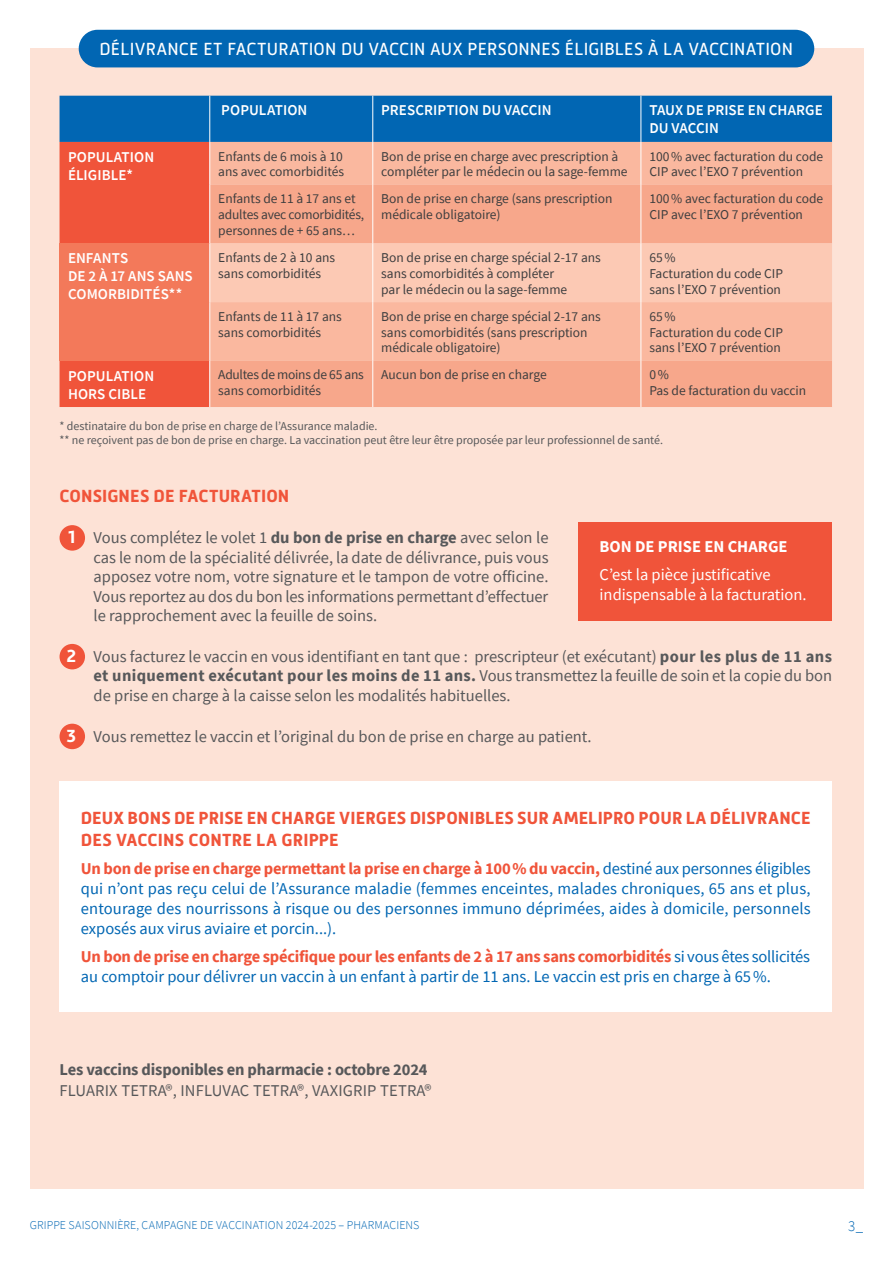
<style>
.page{position:relative;width:893px;height:1263px;background:#fff}
.page>*{position:absolute;margin:0;border:0;box-sizing:border-box;transform-origin:0 0}
.t1{font:700 18px/21.6px "Mic 32 New";letter-spacing:.005em;color:#f0543a}
.t2{font:18px "Mic 32 New";letter-spacing:.01em;color:#fff}
.t3{font:16.5px/19.5px "Source Sans Pro";color:#57585a;text-align:justify}
.t4{font:16.5px/19.8px "Source Sans Pro";color:#0166b3;text-align:justify}
.t5{font:16.5px/19.5px "Source Sans Pro";color:#fff}
.t6{font:700 16.5px "Source Sans Pro";letter-spacing:-.01em;color:#57585a}
.t7{font:700 16.5px "Source Sans Pro";color:#fff}
.t8{font:600 15px/18px "Source Sans Pro";letter-spacing:.005em;color:#fff}
.t9{font:300 15px "Source Sans Pro";color:#0166b3}
.t10{font:13.5px/15.8px "Source Sans Pro";color:#3e3e3f}
.t11{font:13.5px/15.8px "Source Sans Pro";letter-spacing:-.02em;color:#3e3e3f}
.t12{font:12px/13.5px "Source Sans Pro";color:#57585a}
.t13{font:300 12px "Source Sans Pro";letter-spacing:.005em;color:#0166b3}
.s1{font-family:"Mic 32 New";font-weight:700;font-size:18px;color:#fff}
.s2{font-weight:700}
.s3{font-weight:700;color:#f0543a}
</style>
<div class="page">
<div style="left:30px;top:49px;width:833px;height:1140px;background:#fde2d6"></div>
<div style="left:79px;top:30px;width:735px;height:37px;background:#0166b3;border-radius:19px"></div>
<svg style="left:60px;top:96px;width:772px;height:311px"></svg>
<hr style="left:372px;top:185px;width:1px;height:58px;background:#fff">
<hr style="left:640px;top:185px;width:1px;height:58px;background:#fff">
<hr style="left:209px;top:243px;width:1px;height:59px;background:#fff">
<hr style="left:372px;top:243px;width:1px;height:59px;background:#fff">
<hr style="left:640px;top:243px;width:1px;height:59px;background:#fff">
<hr style="left:209px;top:302px;width:1px;height:59px;background:#fff">
<hr style="left:372px;top:302px;width:1px;height:59px;background:#fff">
<hr style="left:640px;top:302px;width:1px;height:59px;background:#fff">
<hr style="left:209px;top:361px;width:1px;height:46px;background:#fff">
<hr style="left:372px;top:361px;width:1px;height:46px;background:#fff">
<hr style="left:640px;top:361px;width:1px;height:46px;background:#fff">
<hr style="left:209px;top:96px;width:1px;height:46px;background:#fff">
<hr style="left:372px;top:96px;width:1px;height:46px;background:#fff">
<hr style="left:640px;top:96px;width:1px;height:46px;background:#fff">
<hr style="left:209px;top:185px;width:1px;height:58px;background:#fff">
<hr style="left:209px;top:142px;width:1px;height:43px;background:#fff">
<hr style="left:372px;top:142px;width:1px;height:43px;background:#fff">
<hr style="left:640px;top:142px;width:1px;height:43px;background:#fff">
<div style="left:60px;top:525px;width:25px;height:26px;background:#f0543a;border-radius:50%"></div>
<div style="left:60px;top:644px;width:25px;height:25px;background:#f0543a;border-radius:50%"></div>
<div style="left:60px;top:724px;width:25px;height:25px;background:#f0543a;border-radius:50%"></div>
<div style="left:60px;top:781px;width:772px;height:230px;background:#fff"></div>
<div style="left:578px;top:523px;width:254px;height:98px;background:#f0543a"></div>
<h1 class="t2" style="left:99px;top:38px;width:695px">DÉLIVRANCE ET FACTURATION DU VACCIN AUX PERSONNES ÉLIGIBLES À LA VACCINATION</h1>
<p class="t8" style="left:221px;top:101px;width:88px">POPULATION</p>
<p class="t8" style="left:381px;top:101px;width:172px">PRESCRIPTION DU VACCIN</p>
<p class="t8" style="left:649px;top:101px;width:175px">TAUX DE PRISE EN CHARGE<br>DU VACCIN</p>
<p class="t8" style="left:68px;top:148px;width:88px">POPULATION<br>ÉLIGIBLE*</p>
<p class="t10" style="left:218px;top:148px;width:127px">Enfants de 6 mois à 10 ans avec comorbidités</p>
<p class="t10" style="left:381px;top:148px;width:248px">Bon de prise en charge avec prescription à compléter par le médecin ou la sage-femme</p>
<p class="t10" style="left:649px;top:148px;width:175px">100% avec facturation du code<br>CIP avec l’EXO 7 prévention</p>
<p class="t10" style="left:218px;top:191px;width:147px">Enfants de 11 à 17 ans et adultes avec comorbidités, personnes de + 65 ans…</p>
<p class="t10" style="left:381px;top:191px;width:233px">Bon de prise en charge (sans prescription médicale obligatoire)</p>
<p class="t10" style="left:649px;top:191px;width:175px">100% avec facturation du code<br>CIP avec l’EXO 7 prévention</p>
<p class="t8" style="left:68px;top:249px;width:126px">ENFANTS<br>DE 2 À 17 ANS SANS<br>COMORBIDITÉS**</p>
<p class="t10" style="left:218px;top:250px;width:118px">Enfants de 2 à 10 ans sans comorbidités</p>
<p class="t10" style="left:381px;top:250px;width:221px">Bon de prise en charge spécial 2-17 ans sans comorbidités à compléter<br>par le médecin ou la sage-femme</p>
<p class="t10" style="left:649px;top:250px;width:135px">65%<br>Facturation du code CIP sans l’EXO 7 prévention</p>
<p class="t10" style="left:218px;top:308px;width:125px">Enfants de 11 à 17 ans sans comorbidités</p>
<p class="t10" style="left:381px;top:308px;width:221px">Bon de prise en charge spécial 2-17 ans sans comorbidités (sans prescription médicale obligatoire)</p>
<p class="t10" style="left:649px;top:308px;width:135px">65%<br>Facturation du code CIP sans l’EXO 7 prévention</p>
<p class="t8" style="left:68px;top:366px;width:88px">POPULATION<br>HORS CIBLE</p>
<p class="t11" style="left:218px;top:367px;width:147px">Adultes de moins de 65 ans sans comorbidités</p>
<p class="t10" style="left:381px;top:367px;width:167px">Aucun bon de prise en charge</p>
<p class="t10" style="left:649px;top:367px;width:158px">0%<br>Pas de facturation du vaccin</p>
<p class="t12" style="left:60px;top:419px;width:605px">* destinataire du bon de prise en charge de l’Assurance maladie.<br>** ne reçoivent pas de bon de prise en charge. La vaccination peut être leur être proposée par leur professionnel de santé.</p>
<h1 class="t1" style="left:60px;top:485px;width:231px">CONSIGNES DE FACTURATION</h1>
<p class="t3" style="left:94px;top:528px;width:457px;text-indent:-27px"><span class="s1">1</span> Vous complétez le volet 1 <span class="s2">du bon de prise en charge</span> avec selon le cas le nom de la spécialité délivrée, la date de délivrance, puis vous apposez votre nom, votre signature et le tampon de votre officine.<br>Vous reportez au dos du bon les informations permettant d’effectuer le rapprochement avec la feuille de soins.</p>
<p class="t3" style="left:94px;top:647px;width:740px;text-indent:-27px"><span class="s1">2</span> Vous facturez le vaccin en vous identifiant en tant que : prescripteur (et exécutant) <span class="s2">pour les plus de 11 ans et uniquement exécutant pour les moins de 11 ans.</span> Vous transmettez la feuille de soin et la copie du bon de prise en charge à la caisse selon les modalités habituelles.</p>
<p class="t3" style="left:66px;top:726px;width:527px"><span class="s1">3</span> Vous remettez le vaccin et l’original du bon de prise en charge au patient.</p>
<p class="t7" style="left:600px;top:536px;width:189px">BON DE PRISE EN CHARGE</p>
<p class="t5" style="left:600px;top:565px;width:208px">C’est la pièce justificative indispensable à la facturation.</p>
<h1 class="t1" style="left:81px;top:807px;width:731px">DEUX BONS DE PRISE EN CHARGE VIERGES DISPONIBLES SUR AMELIPRO POUR LA DÉLIVRANCE<br>DES VACCINS CONTRE LA GRIPPE</h1>
<p class="t4" style="left:81px;top:859px;width:731px"><span class="s3">Un bon de prise en charge permettant la prise en charge à 100% du vaccin,</span> destiné aux personnes éligibles qui n’ont pas reçu celui de l’Assurance maladie (femmes enceintes, malades chroniques, 65 ans et plus, entourage des nourrissons à risque ou des personnes immuno déprimées, aides à domicile, personnels exposés aux virus aviaire et porcin...).</p>
<p class="t4" style="left:81px;top:946px;width:731px"><span class="s3">Un bon de prise en charge spécifique pour les enfants de 2 à 17 ans sans comorbidités</span> si vous êtes sollicités au comptoir pour délivrer un vaccin à un enfant à partir de 11 ans. Le vaccin est pris en charge à 65%.</p>
<p class="t6" style="left:60px;top:1058px;width:370px">Les vaccins disponibles en pharmacie : octobre 2024</p>
<p class="t3" style="left:60px;top:1081px;width:373px">FLUARIX TETRA®, INFLUVAC TETRA®, VAXIGRIP TETRA®</p>
<p class="t13" style="left:30px;top:1217px;width:391px">GRIPPE SAISONNIÈRE, CAMPAGNE DE VACCINATION 2024-2025 – PHARMACIENS</p>
<p class="t9" style="left:848px;top:1217px;width:17px">3_</p>
</div>
